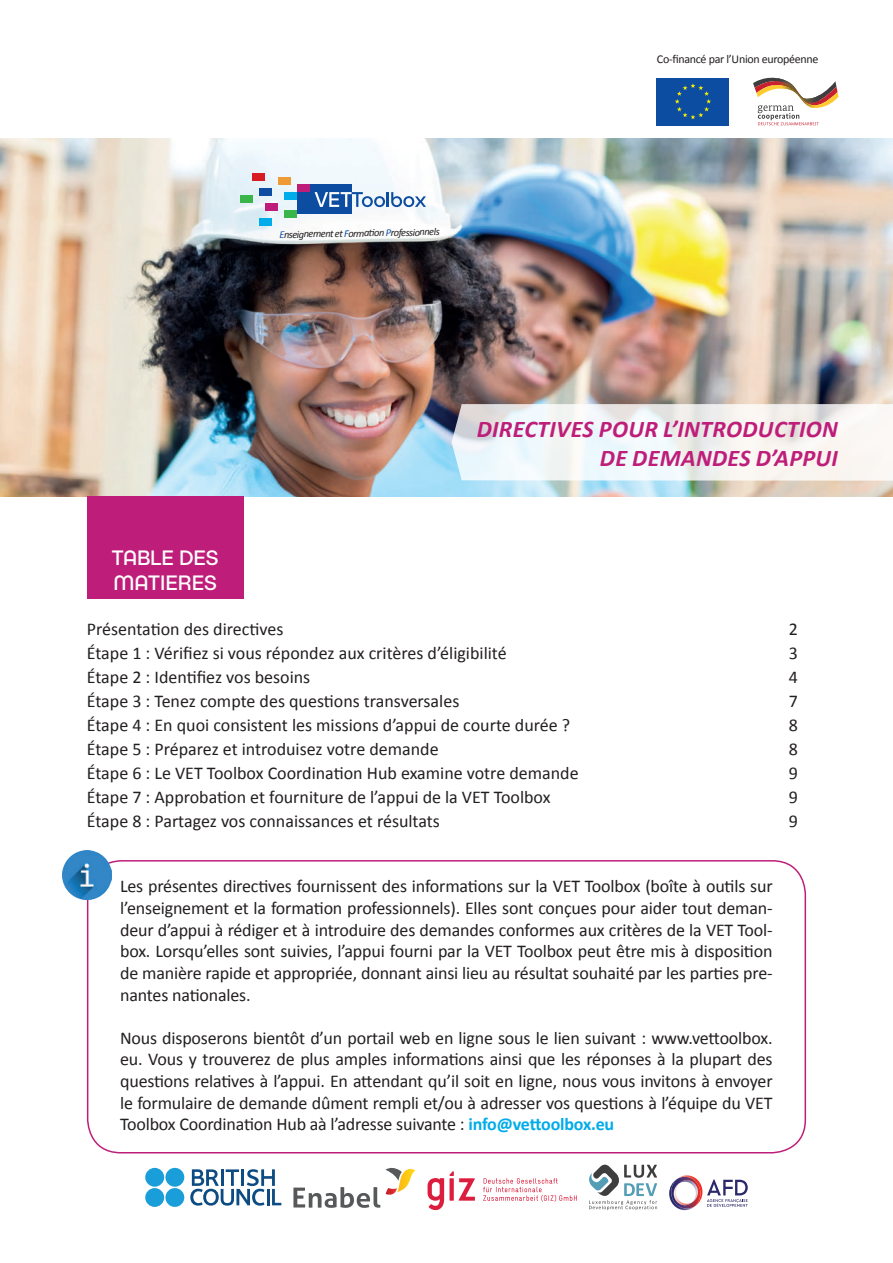
<style>
.page{position:relative;width:893px;height:1263px;background:#fff}
.page>*{position:absolute;margin:0;border:0;box-sizing:border-box;transform-origin:0 0}
.t1{font:italic 700 24px/28.8px "Calibri";letter-spacing:.015em;color:#be1e79;text-align:right}
.t2{font:21px/25.2px "Publica Play";letter-spacing:-.01em;color:#fff}
.t3{font:18px/21.6px "Calibri";color:#231f20;text-align:justify}
.t4{font:12px "Calibri";letter-spacing:-.025em;color:#231f20}
.t5{font:italic 10.5px "Calibri";color:#231f20}
.s1{color:#0d4da1}
.s2{font-weight:700;color:#00acea}
</style>
<div class="page">
<img style="left:0;top:138px;width:893px;height:359px">
<div style="left:297px;top:184px;width:55px;height:30px;background:#0d4da1"></div>
<div style="left:284px;top:192px;width:13px;height:7px;background:#00acea"></div>
<div style="left:265px;top:203px;width:13px;height:8px;background:#be1e79"></div>
<div style="left:259px;top:188px;width:13px;height:8px;background:#0d4da1"></div>
<div style="left:284px;top:211px;width:13px;height:7px;background:#3ab54a"></div>
<div style="left:278px;top:177px;width:13px;height:7px;background:#ee9a36"></div>
<div style="left:297px;top:184px;width:13px;height:8px;background:#be1e79"></div>
<div style="left:240px;top:196px;width:13px;height:7px;background:#3ab54a"></div>
<div style="left:259px;top:219px;width:13px;height:7px;background:#00acea"></div>
<div style="left:253px;top:173px;width:12px;height:8px;background:#d81c23"></div>
<svg style="left:315px;top:192px;width:111px;height:15px"></svg>
<svg style="left:452px;top:404px;width:441px;height:77px"></svg>
<svg style="left:753px;top:78px;width:85px;height:47px"></svg>
<div style="left:657px;top:78px;width:72px;height:47px;background:#0d4da1"></div>
<svg style="left:675px;top:83px;width:36px;height:36px"></svg>
<div style="left:87px;top:860px;width:719px;height:293px;border:2px solid #be1e79;border-radius:33px"></div>
<div style="left:87px;top:497px;width:157px;height:102px;background:#be1e79"></div>
<svg style="left:669px;top:1175px;width:79px;height:35px"></svg>
<svg style="left:190px;top:1169px;width:91px;height:36px"></svg>
<div style="left:145px;top:1168px;width:19px;height:19px;background:#1a9ed9;border-radius:50%"></div>
<div style="left:165px;top:1168px;width:19px;height:19px;background:#1a9ed9;border-radius:50%"></div>
<div style="left:145px;top:1188px;width:19px;height:19px;background:#1a9ed9;border-radius:50%"></div>
<div style="left:165px;top:1188px;width:19px;height:19px;background:#1a9ed9;border-radius:50%"></div>
<svg style="left:293px;top:1168px;width:122px;height:40px"></svg>
<svg style="left:428px;top:1171px;width:47px;height:39px"></svg>
<svg style="left:483px;top:1178px;width:94px;height:24px"></svg>
<svg style="left:589px;top:1165px;width:68px;height:45px"></svg>
<img style="left:62px;top:850px;width:49px;height:49px">
<p class="t5" style="left:279px;top:227px;width:162px;rotate:-1deg"><span class="s1">E</span>nseignement et <span class="s1">F</span>ormation <span class="s1">P</span>rofessionnels</p>
<p class="t4" style="left:657px;top:52px;width:163px">Co-financé par l’Union européenne</p>
<p class="t2" style="left:112px;top:544px;width:108px">TABLE DES<br>MATIERES</p>
<h1 class="t1" style="left:477px;top:414px;width:363px">DIRECTIVES POUR L’INTRODUCTION<br>DE DEMANDES D’APPUI</h1>
<p class="t3" style="left:87px;top:617px;width:198px">Présentation des directives</p>
<p class="t3" style="left:789px;top:617px;width:11px">2</p>
<p class="t3" style="left:87px;top:641px;width:421px">Étape 1 : Vérifiez si vous répondez aux critères d’éligibilité</p>
<p class="t3" style="left:789px;top:641px;width:11px">3</p>
<p class="t3" style="left:87px;top:665px;width:225px">Étape 2 : Identifiez vos besoins</p>
<p class="t3" style="left:789px;top:665px;width:11px">4</p>
<p class="t3" style="left:87px;top:689px;width:374px">Étape 3 : Tenez compte des questions transversales</p>
<p class="t3" style="left:789px;top:689px;width:11px">7</p>
<p class="t3" style="left:87px;top:713px;width:485px">Étape 4 : En quoi consistent les missions d’appui de courte durée ?</p>
<p class="t3" style="left:789px;top:713px;width:11px">8</p>
<p class="t3" style="left:87px;top:737px;width:353px">Étape 5 : Préparez et introduisez votre demande</p>
<p class="t3" style="left:789px;top:737px;width:11px">8</p>
<p class="t3" style="left:87px;top:761px;width:493px">Étape 6 : Le VET Toolbox Coordination Hub examine votre demande</p>
<p class="t3" style="left:789px;top:761px;width:11px">9</p>
<p class="t3" style="left:87px;top:785px;width:465px">Étape 7 : Approbation et fourniture de l’appui de la VET Toolbox</p>
<p class="t3" style="left:789px;top:785px;width:11px">9</p>
<p class="t3" style="left:87px;top:809px;width:355px">Étape 8 : Partagez vos connaissances et résultats</p>
<p class="t3" style="left:789px;top:809px;width:11px">9</p>
<p class="t3" style="left:120px;top:875px;width:654px">Les présentes directives fournissent des informations sur la VET Toolbox (boîte à outils sur l’enseignement et la formation professionnels). Elles sont conçues pour aider tout deman&shy;deur d’appui à rédiger et à introduire des demandes conformes aux critères de la VET Tool&shy;box. Lorsqu’elles sont suivies, l’appui fourni par la VET Toolbox peut être mis à disposition de manière rapide et appropriée, donnant ainsi lieu au résultat souhaité par les parties pre&shy;nantes nationales.</p>
<p class="t3" style="left:120px;top:1026px;width:654px">Nous disposerons bientôt d’un portail web en ligne sous le lien suivant : www.vettoolbox. eu. Vous y trouverez de plus amples informations ainsi que les réponses à la plupart des questions relatives à l’appui. En attendant qu’il soit en ligne, nous vous invitons à envoyer le formulaire de demande dûment rempli et/ou à adresser vos questions à l’équipe du VET Toolbox Coordination Hub aà l’adresse suivante : <span class="s2">info@vettoolbox.eu</span></p>
</div>
